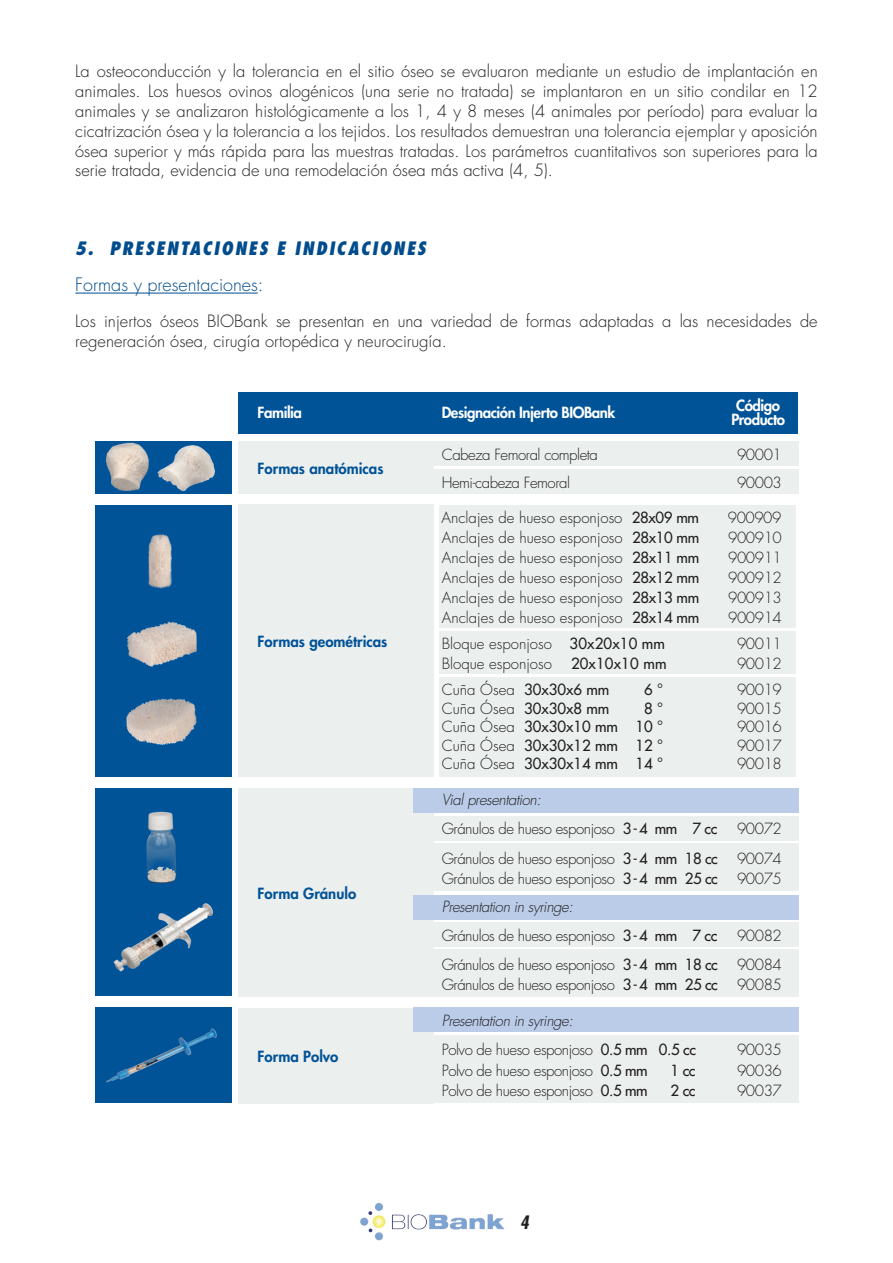
<style>
.page{position:relative;width:893px;height:1263px;background:#fff}
.page>*{position:absolute;margin:0;border:0;box-sizing:border-box;transform-origin:0 0}
.t1{font:italic 800 condensed 18px "Futura Std";letter-spacing:.1em;color:#014c8c}
.t2{font:300 18px "Futura Std";color:#014c8c}
.t3{font:italic 700 condensed 18px "Futura Std";color:#231f20}
.t4{font:300 16.5px/19.8px "Futura Std";color:#231f20;text-align:justify}
.t5{font:300 15px/28.3px "Futura Std";letter-spacing:-.03em;color:#231f20}
.t6{font:300 15px "Futura Std";color:#231f20}
.t7{font:500 15px "Futura Std";color:#231f20}
.t8{font:italic 300 15px "Futura Std";letter-spacing:-.03em;color:#231f20}
.t9{font:800 15px "Futura Std";color:#015398}
.t10{font:800 15px/13.5px "Futura Std";letter-spacing:-.03em;color:#fff;text-align:center}
.s1{font-weight:500}
.s2{font-weight:300}
</style>
<div class="page">
<hr style="left:75px;top:293px;width:183px;height:1px;background:#014c8c">
<img style="left:360px;top:1203px;width:145px;height:38px">
<div style="left:413px;top:442px;width:385px;height:24px;background:#ebefee"></div>
<div style="left:238px;top:442px;width:196px;height:52px;background:#ebefee"></div>
<div style="left:95px;top:442px;width:137px;height:52px;background:#015398"></div>
<div style="left:95px;top:505px;width:137px;height:271px;background:#015398"></div>
<div style="left:95px;top:788px;width:137px;height:208px;background:#015398"></div>
<div style="left:95px;top:1008px;width:137px;height:95px;background:#015398"></div>
<div style="left:238px;top:505px;width:196px;height:272px;background:#ebefee"></div>
<div style="left:238px;top:788px;width:196px;height:208px;background:#ebefee"></div>
<div style="left:238px;top:1008px;width:196px;height:95px;background:#ebefee"></div>
<div style="left:413px;top:470px;width:385px;height:24px;background:#ebefee"></div>
<div style="left:413px;top:816px;width:385px;height:24px;background:#ebefee"></div>
<div style="left:413px;top:1035px;width:385px;height:68px;background:#ebefee"></div>
<div style="left:413px;top:922px;width:385px;height:24px;background:#ebefee"></div>
<div style="left:413px;top:788px;width:385px;height:24px;background:#bacce8"></div>
<div style="left:413px;top:1008px;width:385px;height:24px;background:#bacce8"></div>
<div style="left:413px;top:895px;width:385px;height:24px;background:#bacce8"></div>
<div style="left:413px;top:844px;width:385px;height:47px;background:#ebefee"></div>
<div style="left:413px;top:950px;width:385px;height:47px;background:#ebefee"></div>
<div style="left:440px;top:631px;width:356px;height:43px;background:#ebefee"></div>
<div style="left:440px;top:677px;width:356px;height:99px;background:#ebefee"></div>
<div style="left:440px;top:505px;width:356px;height:123px;background:#ebefee"></div>
<div style="left:238px;top:392px;width:560px;height:42px;background:#015398"></div>
<img style="left:104px;top:441px;width:48px;height:51px">
<img style="left:157px;top:445px;width:59px;height:47px">
<img style="left:148px;top:534px;width:24px;height:55px">
<img style="left:127px;top:621px;width:70px;height:46px">
<img style="left:126px;top:698px;width:71px;height:47px">
<img style="left:146px;top:811px;width:30px;height:72px">
<img style="left:106px;top:1028px;width:111px;height:55px">
<img style="left:113px;top:903px;width:100px;height:69px">
<p class="t4" style="left:75px;top:62px;width:744px">La osteoconducción y la tolerancia en el sitio óseo se evaluaron mediante un estudio de implantación en animales. Los huesos ovinos alogénicos (una serie no tratada) se implantaron en un sitio condilar en 12 animales y se analizaron histológicamente a los 1, 4 y 8 meses (4 animales por período) para evaluar la cicatrización ósea y la tolerancia a los tejidos. Los resultados demuestran una tolerancia ejemplar y aposición ósea superior y más rápida para las muestras tratadas. Los parámetros cuantitativos son superiores para la serie tratada, evidencia de una remodelación ósea más activa (4, 5).</p>
<p class="t1" style="left:75px;top:237px;width:352px">5. PRESENTACIONES E INDICACIONES</p>
<p class="t2" style="left:75px;top:274px;width:190px">Formas y presentaciones:</p>
<p class="t4" style="left:75px;top:312px;width:744px">Los injertos óseos BIOBank se presentan en una variedad de formas adaptadas a las necesidades de regeneración ósea, cirugía ortopédica y neurocirugía.</p>
<p class="t10" style="left:258px;top:406px;width:46px">Familia</p>
<p class="t9" style="left:258px;top:459px;width:127px">Formas anatómicas</p>
<p class="t9" style="left:258px;top:632px;width:131px">Formas geométricas</p>
<p class="t9" style="left:258px;top:883px;width:100px">Forma Gránulo</p>
<p class="t9" style="left:258px;top:1047px;width:82px">Forma Polvo</p>
<p class="t10" style="left:442px;top:406px;width:175px">Designación Injerto BIOBank</p>
<p class="t5" style="left:442px;top:441px;width:158px">Cabeza Femoral completa<br>Hemi-cabeza Femoral</p>
<p class="t10" style="left:731px;top:399px;width:55px">Código<br>Producto</p>
<p class="t5" style="left:737px;top:441px;width:46px">90001<br>90003</p>
<p class="t6" style="left:441px;top:509px;width:259px">Anclajes de hueso esponjoso <span class="s1">28x09 mm</span></p>
<p class="t5" style="left:728px;top:504px;width:55px">900909</p>
<p class="t6" style="left:442px;top:529px;width:259px">Anclajes de hueso esponjoso <span class="s1">28x10 mm</span></p>
<p class="t5" style="left:728px;top:524px;width:55px">900910</p>
<p class="t6" style="left:442px;top:549px;width:259px">Anclajes de hueso esponjoso <span class="s1">28x11 mm</span></p>
<p class="t5" style="left:728px;top:544px;width:55px">900911</p>
<p class="t6" style="left:442px;top:568px;width:259px">Anclajes de hueso esponjoso <span class="s1">28x12 mm</span></p>
<p class="t5" style="left:728px;top:564px;width:55px">900912</p>
<p class="t6" style="left:442px;top:588px;width:259px">Anclajes de hueso esponjoso <span class="s1">28x13 mm</span></p>
<p class="t5" style="left:728px;top:584px;width:55px">900913</p>
<p class="t6" style="left:442px;top:608px;width:259px">Anclajes de hueso esponjoso <span class="s1">28x14 mm</span></p>
<p class="t5" style="left:728px;top:604px;width:55px">900914</p>
<p class="t6" style="left:442px;top:634px;width:225px">Bloque esponjoso <span class="s1">30x20x10 mm</span></p>
<p class="t5" style="left:737px;top:630px;width:46px">90011</p>
<p class="t6" style="left:442px;top:654px;width:112px">Bloque esponjoso</p>
<p class="t7" style="left:571px;top:654px;width:97px">20x10x10 mm</p>
<p class="t5" style="left:737px;top:650px;width:46px">90012</p>
<p class="t7" style="left:442px;top:680px;width:169px"><span class="s2">Cuña Ósea</span> 30x30x6 mm</p>
<p class="t7" style="left:644px;top:680px;width:21px">6 °</p>
<p class="t5" style="left:737px;top:676px;width:46px">90019</p>
<p class="t7" style="left:442px;top:699px;width:169px"><span class="s2">Cuña Ósea</span> 30x30x8 mm</p>
<p class="t7" style="left:644px;top:699px;width:21px">8 °</p>
<p class="t5" style="left:737px;top:694px;width:46px">90015</p>
<p class="t7" style="left:442px;top:717px;width:223px"><span class="s2">Cuña Ósea</span> 30x30x10 mm 10 °</p>
<p class="t5" style="left:737px;top:713px;width:46px">90016</p>
<p class="t7" style="left:442px;top:736px;width:223px"><span class="s2">Cuña Ósea</span> 30x30x12 mm 12 °</p>
<p class="t5" style="left:737px;top:732px;width:46px">90017</p>
<p class="t7" style="left:442px;top:754px;width:223px"><span class="s2">Cuña Ósea</span> 30x30x14 mm 14 °</p>
<p class="t5" style="left:737px;top:750px;width:46px">90018</p>
<p class="t8" style="left:442px;top:791px;width:101px">Vial presentation:</p>
<p class="t5" style="left:442px;top:815px;width:277px">Gránulos de hueso esponjoso <span class="s1">3-4 mm 7 cc</span></p>
<p class="t5" style="left:737px;top:815px;width:46px">90072</p>
<p class="t5" style="left:442px;top:844px;width:278px">Gránulos de hueso esponjoso <span class="s1">3-4 mm 18 cc</span></p>
<p class="t5" style="left:737px;top:844px;width:46px">90074</p>
<p class="t5" style="left:442px;top:865px;width:278px">Gránulos de hueso esponjoso <span class="s1">3-4 mm 25 cc</span></p>
<p class="t5" style="left:737px;top:865px;width:46px">90075</p>
<p class="t8" style="left:442px;top:897px;width:133px">Presentation in syringe:</p>
<p class="t5" style="left:442px;top:921px;width:277px">Gránulos de hueso esponjoso <span class="s1">3-4 mm 7 cc</span></p>
<p class="t5" style="left:737px;top:921px;width:46px">90082</p>
<p class="t5" style="left:442px;top:950px;width:278px">Gránulos de hueso esponjoso <span class="s1">3-4 mm 18 cc</span></p>
<p class="t5" style="left:737px;top:950px;width:46px">90084</p>
<p class="t5" style="left:442px;top:971px;width:278px">Gránulos de hueso esponjoso <span class="s1">3-4 mm 25 cc</span></p>
<p class="t5" style="left:737px;top:971px;width:46px">90085</p>
<p class="t8" style="left:442px;top:1011px;width:133px">Presentation in syringe:</p>
<p class="t5" style="left:442px;top:1036px;width:256px">Polvo de hueso esponjoso <span class="s1">0.5 mm 0.5 cc</span></p>
<p class="t5" style="left:737px;top:1036px;width:46px">90035</p>
<p class="t5" style="left:442px;top:1056px;width:208px">Polvo de hueso esponjoso <span class="s1">0.5 mm</span></p>
<p class="t7" style="left:671px;top:1061px;width:26px">1 cc</p>
<p class="t5" style="left:737px;top:1056px;width:46px">90036</p>
<p class="t5" style="left:442px;top:1077px;width:208px">Polvo de hueso esponjoso <span class="s1">0.5 mm</span></p>
<p class="t7" style="left:671px;top:1081px;width:26px">2 cc</p>
<p class="t5" style="left:737px;top:1077px;width:46px">90037</p>
<p class="t3" style="left:520px;top:1211px;width:10px">4</p>
</div>
